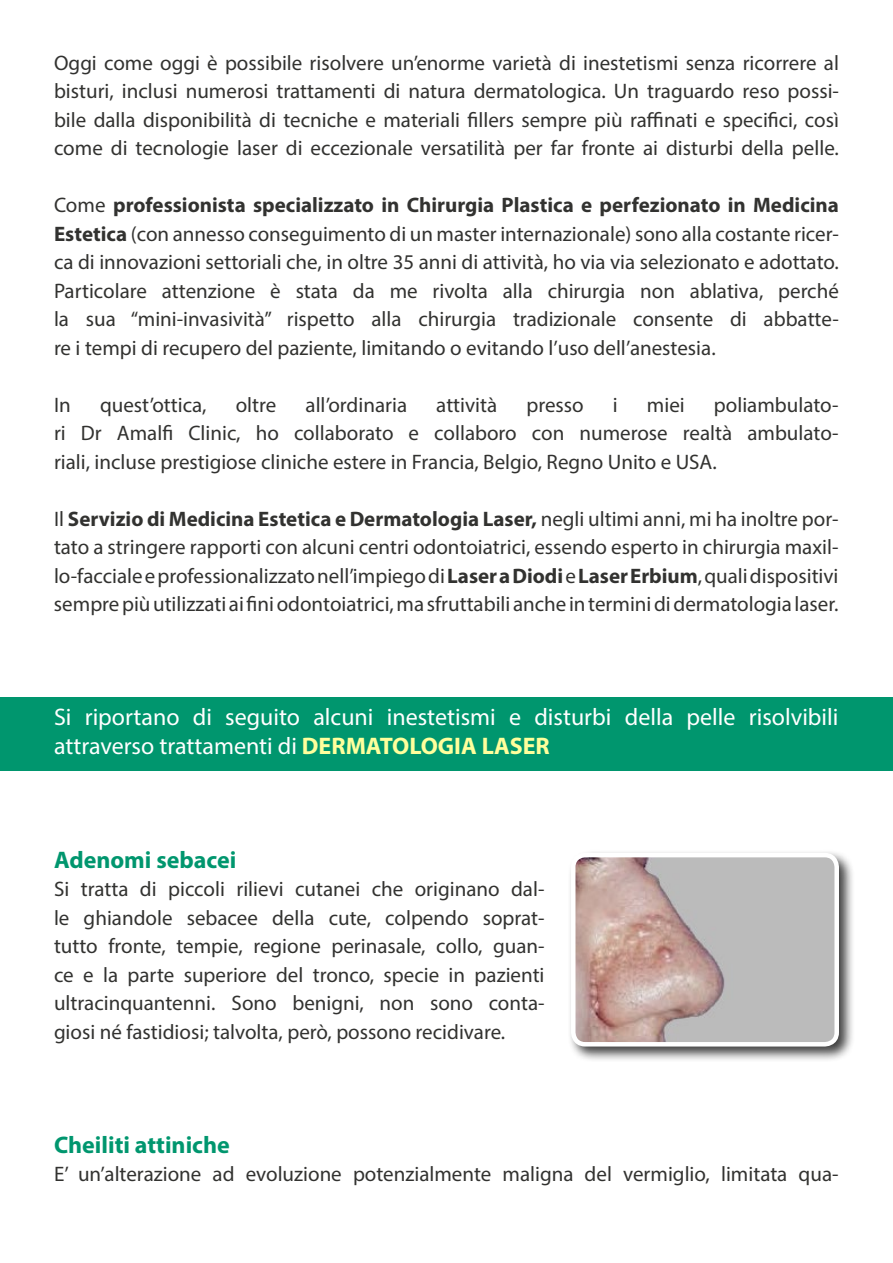
<style>
.page{position:relative;width:893px;height:1263px;background:#fff}
.page>*{position:absolute;margin:0;border:0;box-sizing:border-box;transform-origin:0 0}
.t1{font:24px/28.5px "Myriad Pro";color:#fff}
.t2{font:700 24px "Myriad Pro";color:#00966e}
.t3{font:21px/28.5px "Myriad Pro";color:#323230;text-align:justify}
.s1{font-weight:700}
.s2{font-weight:700;color:#ffff9c}
</style>
<div class="page">
<div style="left:0;top:697px;width:893px;height:74px;background:#00966e"></div>
<div style="left:567px;top:849px;width:288px;height:213px;background:#000;opacity:.75"></div>
<img style="left:573px;top:855px;width:264px;height:189px">
<div style="left:571px;top:853px;width:268px;height:193px;border:4px solid #fff;border-radius:12px"></div>
<p class="t3" style="left:54px;top:48px;width:786px">Oggi come oggi è possibile risolvere un’enorme varietà di inestetismi senza ricorrere al bisturi, inclusi numerosi trattamenti di natura dermatologica. Un traguardo reso possi&shy;bile dalla disponibilità di tecniche e materiali fillers sempre più raffinati e specifici, così come di tecnologie laser di eccezionale versatilità per far fronte ai disturbi della pelle.</p>
<p class="t3" style="left:54px;top:191px;width:786px">Come <span class="s1">professionista specializzato in Chirurgia Plastica e perfezionato in Medicina Estetica</span> (con annesso conseguimento di un master internazionale) sono alla costante ricer&shy;ca di innovazioni settoriali che, in oltre 35 anni di attività, ho via via selezionato e adottato.<br>Particolare attenzione è stata da me rivolta alla chirurgia non ablativa, perché la sua “mini-invasività” rispetto alla chirurgia tradizionale consente di abbatte&shy;re i tempi di recupero del paziente, limitando o evitando l’uso dell’anestesia.</p>
<p class="t3" style="left:54px;top:390px;width:18px">In</p>
<p class="t3" style="left:100px;top:390px;width:108px">quest’ottica,</p>
<p class="t3" style="left:236px;top:390px;width:42px">oltre</p>
<p class="t3" style="left:306px;top:390px;width:103px">all’ordinaria</p>
<p class="t3" style="left:436px;top:390px;width:62px">attività</p>
<p class="t3" style="left:526px;top:390px;width:59px">presso</p>
<p class="t3" style="left:613px;top:390px;width:6px">i</p>
<p class="t3" style="left:647px;top:390px;width:39px">miei</p>
<p class="t3" style="left:54px;top:390px;width:786px;text-indent:660px">poliambulato&shy;ri Dr Amalfi Clinic, ho collaborato e collaboro con numerose realtà ambulato&shy;riali, incluse prestigiose cliniche estere in Francia, Belgio, Regno Unito e USA.</p>
<p class="t3" style="left:54px;top:504px;width:786px">Il <span class="s1">Servizio di Medicina Estetica e Dermatologia Laser,</span> negli ultimi anni, mi ha inoltre por&shy;tato a stringere rapporti con alcuni centri odontoiatrici, essendo esperto in chirurgia maxil&shy;lo-facciale e professionalizzato nell’impiego di <span class="s1">Laser a Diodi</span> e <span class="s1">Laser Erbium</span>, quali dispositivi sempre più utilizzati ai fini odontoiatrici, ma sfruttabili anche in termini di dermatologia laser.</p>
<p class="t1" style="left:54px;top:703px;width:786px">Si riportano di seguito alcuni inestetismi e disturbi della pelle risolvibili attraverso trattamenti di <span class="s2">DERMATOLOGIA LASER</span></p>
<p class="t2" style="left:54px;top:844px;width:184px">Adenomi sebacei</p>
<p class="t3" style="left:54px;top:875px;width:492px">Si tratta di piccoli rilievi cutanei che originano dal&shy;le ghiandole sebacee della cute, colpendo soprat&shy;tutto fronte, tempie, regione perinasale, collo, guan&shy;ce e la parte superiore del tronco, specie in pazienti ultracinquantenni. Sono benigni, non sono conta&shy;giosi né fastidiosi; talvolta, però, possono recidivare.</p>
<p class="t2" style="left:54px;top:1129px;width:177px">Cheiliti attiniche</p>
<p class="t3" style="left:54px;top:1160px;width:786px">E’ un’alterazione ad evoluzione potenzialmente maligna del vermiglio, limitata qua-</p>
</div>
